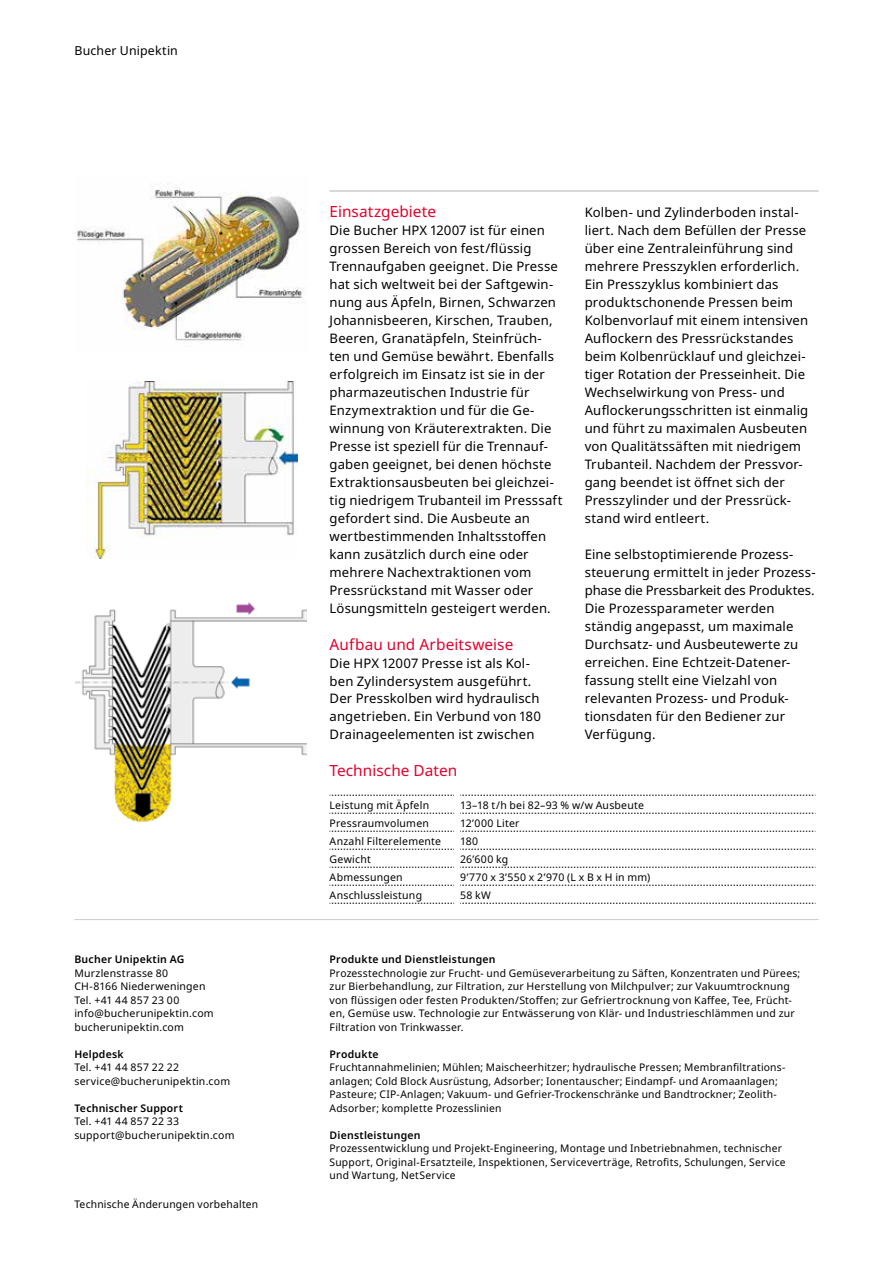
<style>
.page{position:relative;width:893px;height:1263px;background:#fff}
.page>*{position:absolute;margin:0;border:0;box-sizing:border-box;transform-origin:0 0}
.t1{font:15.3px "Noto Sans";letter-spacing:.005em;color:#e4002b}
.t2{font:13.2px/18px "Noto Sans";letter-spacing:.01em;color:#000}
.t3{font:12.3px "Noto Sans";letter-spacing:.015em;color:#000}
.t4{font:10.5px/13.5px "Noto Sans";letter-spacing:.02em;color:#000}
.t5{font:600 10.5px "Noto Sans";letter-spacing:.02em;color:#000}
</style>
<div class="page">
<img style="left:76px;top:603px;width:231px;height:220px">
<img style="left:85px;top:382px;width:213px;height:176px">
<hr style="left:74px;top:919px;width:745px;height:1px;background:#cfd0d0">
<svg style="left:330px;top:795px;width:124px;height:1px"></svg>
<svg style="left:330px;top:813px;width:124px;height:1px"></svg>
<svg style="left:330px;top:831px;width:124px;height:1px"></svg>
<svg style="left:330px;top:849px;width:124px;height:1px"></svg>
<svg style="left:330px;top:867px;width:124px;height:1px"></svg>
<svg style="left:330px;top:885px;width:124px;height:1px"></svg>
<svg style="left:330px;top:903px;width:124px;height:1px"></svg>
<svg style="left:460px;top:795px;width:356px;height:1px"></svg>
<svg style="left:460px;top:813px;width:356px;height:1px"></svg>
<svg style="left:460px;top:831px;width:356px;height:1px"></svg>
<svg style="left:460px;top:849px;width:356px;height:1px"></svg>
<svg style="left:460px;top:867px;width:356px;height:1px"></svg>
<svg style="left:460px;top:885px;width:356px;height:1px"></svg>
<svg style="left:460px;top:903px;width:356px;height:1px"></svg>
<hr style="left:330px;top:190px;width:489px;height:2px;background:#cfd0d0">
<img style="left:76px;top:183px;width:230px;height:158px">
<p class="t3" style="left:74px;top:42px;width:105px">Bucher Unipektin</p>
<p class="t5" style="left:74px;top:952px;width:112px">Bucher Unipektin AG</p>
<p class="t4" style="left:74px;top:966px;width:141px">Murzlenstrasse 80<br>CH-8166 Niederweningen<br>Tel. +41 44 857 23 00 info@bucherunipektin.com bucherunipektin.com</p>
<p class="t5" style="left:74px;top:1046px;width:51px">Helpdesk</p>
<p class="t4" style="left:74px;top:1061px;width:157px">Tel. +41 44 857 22 22 service@bucherunipektin.com</p>
<p class="t5" style="left:74px;top:1100px;width:110px">Technischer Support</p>
<p class="t4" style="left:74px;top:1115px;width:162px">Tel. +41 44 857 22 33 support@bucherunipektin.com</p>
<p class="t4" style="left:74px;top:1197px;width:185px">Technische Änderungen vorbehalten</p>
<p class="t1" style="left:330px;top:201px;width:108px">Einsatzgebiete</p>
<p class="t2" style="left:330px;top:222px;width:235px">Die Bucher HPX 12007 ist für einen grossen Bereich von fest/flüssig Trennaufgaben geeignet. Die Presse hat sich weltweit bei der Saftgewin&shy;nung aus Äpfeln, Birnen, Schwarzen Johannisbeeren, Kirschen, Trauben, Beeren, Granatäpfeln, Steinfrüch&shy;ten und Gemüse bewährt. Ebenfalls erfolgreich im Einsatz ist sie in der pharmazeutischen Industrie für Enzymextraktion und für die Ge&shy;winnung von Kräuterextrakten. Die Presse ist speziell für die Trennauf&shy;gaben geeignet, bei denen höchste Extraktionsausbeuten bei gleichzei&shy;tig niedrigem Trubanteil im Presssaft gefordert sind. Die Ausbeute an wertbestimmenden Inhaltsstoffen kann zusätzlich durch eine oder mehrere Nachextraktionen vom Pressrückstand mit Wasser oder Lösungsmitteln gesteigert werden.</p>
<p class="t1" style="left:330px;top:633px;width:185px">Aufbau und Arbeitsweise</p>
<p class="t2" style="left:330px;top:654px;width:213px">Die HPX 12007 Presse ist als Kol&shy;ben Zylindersystem ausgeführt.<br>Der Presskolben wird hydraulisch angetrieben. Ein Verbund von 180<br>Drainageelementen ist zwischen</p>
<p class="t2" style="left:585px;top:204px;width:225px">Kolben- und Zylinderboden instal&shy;liert. Nach dem Befüllen der Presse über eine Zentraleinführung sind mehrere Presszyklen erforderlich.<br>Ein Presszyklus kombiniert das produktschonende Pressen beim Kolbenvorlauf mit einem intensiven Auflockern des Pressrückstandes beim Kolbenrücklauf und gleichzei&shy;tiger Rotation der Presseinheit. Die Wechselwirkung von Press- und Auflockerungsschritten ist einmalig und führt zu maximalen Ausbeuten von Qualitätssäften mit niedrigem Trubanteil. Nachdem der Pressvor&shy;gang beendet ist öffnet sich der Presszylinder und der Pressrück&shy;stand wird entleert.</p>
<p class="t2" style="left:585px;top:546px;width:232px">Eine selbstoptimierende Prozess&shy;steuerung ermittelt in jeder Prozess&shy;phase die Pressbarkeit des Produktes.<br>Die Prozessparameter werden ständig angepasst, um maximale<br>Durchsatz- und Ausbeutewerte zu erreichen. Eine Echtzeit-Datener&shy;fassung stellt eine Vielzahl von relevanten Prozess- und Produk&shy;tionsdaten für den Bediener zur<br>Verfügung.</p>
<p class="t1" style="left:330px;top:759px;width:129px">Technische Daten</p>
<p class="t4" style="left:330px;top:798px;width:101px">Leistung mit Äpfeln</p>
<p class="t4" style="left:460px;top:798px;width:185px">13–18 t/h bei 82–93 % w/w Ausbeute</p>
<p class="t4" style="left:330px;top:816px;width:101px">Pressraumvolumen</p>
<p class="t4" style="left:460px;top:816px;width:61px">12’000 Liter</p>
<p class="t4" style="left:330px;top:834px;width:113px">Anzahl Filterelemente</p>
<p class="t4" style="left:460px;top:834px;width:20px">180</p>
<p class="t4" style="left:330px;top:852px;width:43px">Gewicht</p>
<p class="t4" style="left:460px;top:852px;width:50px">26’600 kg</p>
<p class="t4" style="left:330px;top:870px;width:75px">Abmessungen</p>
<p class="t4" style="left:460px;top:870px;width:192px">9’770 x 3’550 x 2’970 (L x B x H in mm)</p>
<p class="t4" style="left:330px;top:888px;width:94px">Anschlussleistung</p>
<p class="t4" style="left:460px;top:888px;width:32px">58 kW</p>
<p class="t5" style="left:330px;top:952px;width:168px">Produkte und Dienstleistungen</p>
<p class="t4" style="left:330px;top:966px;width:472px">Prozesstechnologie zur Frucht- und Gemüseverarbeitung zu Säften, Konzentraten und Pürees; zur Bierbehandlung, zur Filtration, zur Herstellung von Milchpulver; zur Vakuumtrocknung von flüssigen oder festen Produkten/Stoffen; zur Gefriertrocknung von Kaffee, Tee, Frücht&shy;en, Gemüse usw. Techno logie zur Entwässerung von Klär- und Industrieschlämmen und zur Filtration von Trinkwasser.</p>
<p class="t5" style="left:330px;top:1046px;width:51px">Produkte</p>
<p class="t4" style="left:330px;top:1061px;width:457px">Fruchtannahmelinien; Mühlen; Maischeerhitzer; hydraulische Pressen; Membranfiltrations&shy;anlagen; Cold Block Ausrüstung, Adsorber; Ionentauscher; Eindampf- und Aromaanlagen; Pasteure; CIP-Anlagen; Vakuum- und Gefrier-Trockenschränke und Bandtrockner; Zeolith-Adsorber; komplette Prozesslinien</p>
<p class="t5" style="left:330px;top:1127px;width:93px">Dienstleistungen</p>
<p class="t4" style="left:330px;top:1142px;width:457px">Prozessentwicklung und Projekt-Engineering, Montage und Inbetriebnahmen, technischer<br>Support, Original-Ersatzteile, Inspektionen, Serviceverträge, Retrofits, Schulungen, Service und Wartung, NetService</p>
</div>
